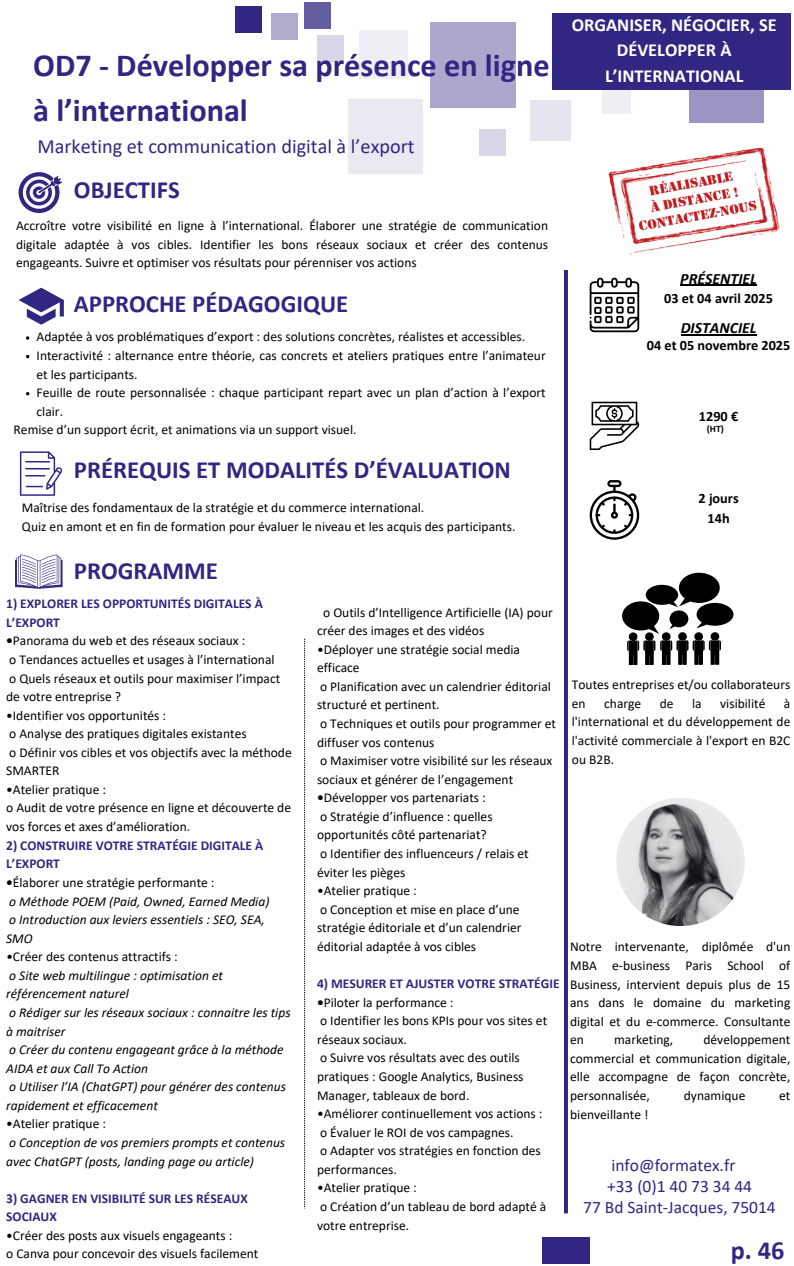
<style>
.page{position:relative;width:794px;height:1266px;background:#fff}
.page>*{position:absolute;margin:0;border:0;box-sizing:border-box;transform-origin:0 0}
.t1{font:700 32.25px/45px "Calibri";color:#312783}
.t2{font:700 26.25px "Calibri";color:#312783}
.t3{font:700 24.75px "Calibri";color:#312783}
.t4{font:20.25px "Calibri";color:#312783}
.t5{font:700 18.3px/25.3px "Calibri";color:#fff;text-align:center}
.t6{font:17.48px "Calibri";color:#312783}
.t7{font:italic 700 15.75px "Calibri";color:#000}
.t8{font:700 14.25px "Calibri";color:#000}
.t9{font:13.5px/18.6px "Calibri";color:#000}
.t10{font:italic 13.5px/18.6px "Calibri";color:#000}
.t11{font:700 13.5px/18.6px "Calibri";color:#312783}
.t12{font:700 9.75px "Calibri";color:#000}
.s1{font-weight:700}
.s2{font-weight:700;font-style:normal}
.s3{font-style:normal}
</style>
<div class="page">
<hr style="left:564px;top:270px;width:3px;height:943px;background:#312783">
<svg style="left:589px;top:278px;width:50px;height:54px"></svg>
<svg style="left:589px;top:402px;width:50px;height:48px"></svg>
<svg style="left:589px;top:480px;width:50px;height:60px"></svg>
<div style="left:430px;top:22px;width:86px;height:86px;background:#aca8cd"></div>
<div style="left:479px;top:129px;width:26px;height:26px;background:#d8d6e7"></div>
<div style="left:529px;top:100px;width:41px;height:40px;background:#e6e5f0"></div>
<div style="left:602px;top:86px;width:28px;height:28px;background:#eeeef5"></div>
<div style="left:359px;top:31px;width:48px;height:48px;background:#eeeef5"></div>
<div style="left:348px;top:99px;width:75px;height:75px;background:#eae9f2"></div>
<div style="left:688px;top:48px;width:75px;height:75px;background:#9a95c2"></div>
<div style="left:304px;top:2px;width:26px;height:26px;background:#645da2"></div>
<div style="left:271px;top:13px;width:26px;height:26px;background:#afabce"></div>
<div style="left:317px;top:35px;width:26px;height:26px;background:#d8d6e7"></div>
<div style="left:235px;top:6px;width:26px;height:26px;background:#312783"></div>
<svg style="left:622px;top:572px;width:112px;height:94px"></svg>
<svg style="left:19px;top:172px;width:43px;height:41px"></svg>
<svg style="left:19px;top:288px;width:45px;height:37px"></svg>
<svg style="left:20px;top:451px;width:42px;height:45px"></svg>
<svg style="left:15px;top:554px;width:47px;height:35px"></svg>
<div style="left:552px;top:14px;width:238px;height:76px;background:#312783"></div>
<div style="left:542px;top:1237px;width:47px;height:26px;background:#312783"></div>
<img style="left:616px;top:798px;width:128px;height:128px;border-radius:50%">
<svg style="left:304px;top:639px;width:1px;height:568px"></svg>
<hr style="left:680px;top:285px;width:76px;height:1px;background:#000">
<hr style="left:680px;top:334px;width:76px;height:1px;background:#000">
<svg style="left:26px;top:336px;width:3px;height:4px"></svg>
<img style="left:608px;top:147px;width:172px;height:108px">
<p class="t1" style="left:33px;top:46px;width:517px">OD7 - Développer sa présence en ligne à l’international</p>
<p class="t4" style="left:37px;top:138px;width:378px">Marketing et communication digital à l’export</p>
<h2 class="t3" style="left:74px;top:180px;width:107px">OBJECTIFS</h2>
<p class="t9" style="left:16px;top:217px;width:533px;text-align:justify">Accroître votre visibilité en ligne à l’international. Élaborer une stratégie de communication digitale adaptée à vos cibles. Identifier les bons réseaux sociaux et créer des contenus engageants. Suivre et optimiser vos résultats pour pérenniser vos actions</p>
<p class="t3" style="left:74px;top:293px;width:276px">APPROCHE PÉDAGOGIQUE</p>
<p class="t9" style="left:37px;top:329px;width:490px">Adaptée à vos problématiques d’export : des solutions concrètes, réalistes et accessibles.</p>
<p class="t9" style="left:37px;top:347px;width:510px">Interactivité : alternance entre théorie, cas concrets et ateliers pratiques entre l’animateur et les participants.</p>
<p class="t9" style="left:37px;top:384px;width:510px">Feuille de route personnalisée : chaque participant repart avec un plan d’action à l’export clair.</p>
<p class="t9" style="left:14px;top:421px;width:344px">Remise d’un support écrit, et animations via un support visuel.</p>
<h6 class="t3" style="left:74px;top:460px;width:438px">PRÉREQUIS ET MODALITÉS D’ÉVALUATION</h6>
<p class="t9" style="left:22px;top:500px;width:403px">Maîtrise des fondamentaux de la stratégie et du commerce international.</p>
<p class="t9" style="left:22px;top:518px;width:494px">Quiz en amont et en fin de formation pour évaluer le niveau et les acquis des participants.</p>
<p class="t3" style="left:74px;top:561px;width:145px">PROGRAMME</p>
<p class="t11" style="left:6px;top:595px;width:258px">1) EXPLORER LES OPPORTUNITÉS DIGITALES À<br>L’EXPORT</p>
<p class="t9" style="left:6px;top:633px;width:275px"><span class="s1">•</span>Panorama du web et des réseaux sociaux :<br>o Tendances actuelles et usages à l’international o Quels réseaux et outils pour maximiser l’impact de votre entreprise ?</p>
<p class="t9" style="left:6px;top:707px;width:287px">•Identifier vos opportunités :<br>o Analyse des pratiques digitales existantes<br>o Définir vos cibles et vos objectifs avec la méthode SMARTER</p>
<p class="t9" style="left:6px;top:781px;width:286px">•Atelier pratique :<br>o Audit de votre présence en ligne et découverte de vos forces et axes d’amélioration.</p>
<p class="t11" style="left:6px;top:837px;width:258px">2) CONSTRUIRE VOTRE STRATÉGIE DIGITALE À<br>L’EXPORT</p>
<p class="t10" style="left:6px;top:874px;width:264px"><span class="s2">•</span><span class="s3">Élaborer une stratégie performante :<br></span>o Méthode POEM (Paid, Owned, Earned Media) o Introduction aux leviers essentiels : SEO, SEA, SMO</p>
<p class="t10" style="left:6px;top:948px;width:286px">•<span class="s3">Créer des contenus attractifs :<br></span>o Site web multilingue : optimisation et référencement naturel<br>o Rédiger sur les réseaux sociaux : connaitre les tips à maitriser<br>o Créer du contenu engageant grâce à la méthode AIDA et aux Call To Action<br>o Utiliser l’IA (ChatGPT) pour générer des contenus rapidement et efficacement</p>
<p class="t9" style="left:6px;top:1115px;width:101px">•Atelier pratique :</p>
<p class="t10" style="left:6px;top:1134px;width:280px">o Conception de vos premiers prompts et contenus avec ChatGPT (posts, landing page ou article)</p>
<p class="t11" style="left:6px;top:1190px;width:243px">3) GAGNER EN VISIBILITÉ SUR LES RÉSEAUX<br>SOCIAUX</p>
<p class="t9" style="left:6px;top:1227px;width:253px">•Créer des posts aux visuels engageants :<br>o Canva pour concevoir des visuels facilement</p>
<p class="t9" style="left:317px;top:604px;width:237px;text-indent:6px">o Outils d’Intelligence Artificielle (IA) pour créer des images et des vidéos</p>
<p class="t9" style="left:317px;top:641px;width:204px">•Déployer une stratégie social media efficace</p>
<p class="t9" style="left:317px;top:678px;width:235px">o Planification avec un calendrier éditorial structuré et pertinent.</p>
<h2 class="t9" style="left:317px;top:715px;width:240px">o Techniques et outils pour programmer et diffuser vos contenus</h2>
<p class="t9" style="left:317px;top:752px;width:237px">o Maximiser votre visibilité sur les réseaux sociaux et générer de l’engagement</p>
<p class="t9" style="left:317px;top:789px;width:170px"><span class="s1">•</span>Développer vos partenariats :</p>
<p class="t9" style="left:317px;top:808px;width:177px">o Stratégie d’influence : quelles opportunités côté partenariat?</p>
<p class="t9" style="left:317px;top:845px;width:213px">o Identifier des influenceurs / relais et éviter les pièges</p>
<p class="t9" style="left:317px;top:882px;width:101px">•Atelier pratique :</p>
<p class="t9" style="left:317px;top:901px;width:206px">o Conception et mise en place d’une stratégie éditoriale et d’un calendrier éditorial adaptée à vos cibles</p>
<p class="t11" style="left:317px;top:975px;width:244px">4) MESURER ET AJUSTER VOTRE STRATÉGIE</p>
<p class="t9" style="left:317px;top:994px;width:231px"><span class="s1">•</span>Piloter la performance :<br>o Identifier les bons KPIs pour vos sites et réseaux sociaux.<br>o Suivre vos résultats avec des outils pratiques : Google Analytics, Business<br>Manager, tableaux de bord.</p>
<p class="t9" style="left:317px;top:1105px;width:227px">•Améliorer continuellement vos actions : o Évaluer le ROI de vos campagnes.<br>o Adapter vos stratégies en fonction des performances.</p>
<p class="t9" style="left:317px;top:1179px;width:231px">•Atelier pratique :<br>o Création d’un tableau de bord adapté à votre entreprise.</p>
<h6 class="t5" style="left:571px;top:14px;width:206px">ORGANISER, NÉGOCIER, SE<br>DÉVELOPPER À<br>L’INTERNATIONAL</h6>
<h2 class="t7" style="left:680px;top:272px;width:78px">PRÉSENTIEL</h2>
<p class="t7" style="left:680px;top:321px;width:77px">DISTANCIEL</p>
<p class="t8" style="left:664px;top:292px;width:110px">03 et 04 avril 2025</p>
<p class="t8" style="left:646px;top:339px;width:145px">04 et 05 novembre 2025</p>
<h1 class="t8" style="left:698px;top:410px;width:41px">1290 €</h1>
<h2 class="t12" style="left:706px;top:424px;width:19px">(HT)</h2>
<h5 class="t8" style="left:698px;top:492px;width:42px">2 jours</h5>
<p class="t8" style="left:707px;top:512px;width:24px">14h</p>
<p class="t9" style="left:571px;top:676px;width:220px">Toutes entreprises et/ou collaborateurs en</p>
<p class="t9" style="left:571px;top:695px;width:220px;text-align:justify;text-indent:212px">à l'international et du développement de l'activité commerciale à l'export en B2C ou B2B.</p>
<p class="t9" style="left:604px;top:695px;width:39px">charge</p>
<p class="t9" style="left:659px;top:695px;width:15px">de</p>
<p class="t9" style="left:691px;top:695px;width:11px">la</p>
<p class="t9" style="left:719px;top:695px;width:47px">visibilité</p>
<p class="t9" style="left:570px;top:938px;width:222px;text-align:justify">Notre intervenante, diplômée d'un MBA e-business Paris School of Business, intervient depuis plus de 15 ans dans le domaine du marketing digital et du e-commerce. Consultante en</p>
<p class="t9" style="left:570px;top:1031px;width:221px;text-align:justify;text-indent:133px">développement commercial et communication digitale, elle accompagne de façon concrète, personnalisée,</p>
<p class="t9" style="left:613px;top:1031px;width:61px">marketing,</p>
<p class="t9" style="left:683px;top:1087px;width:63px">dynamique</p>
<p class="t9" style="left:778px;top:1087px;width:13px">et</p>
<p class="t9" style="left:570px;top:1106px;width:80px">bienveillante !</p>
<p class="t6" style="left:611px;top:1157px;width:125px">info@formatex.fr</p>
<p class="t6" style="left:606px;top:1178px;width:146px">+33 (0)1 40 73 34 44</p>
<p class="t6" style="left:583px;top:1199px;width:194px">77 Bd Saint-Jacques, 75014</p>
<p class="t2" style="left:730px;top:1238px;width:55px">p. 46</p>
</div>
